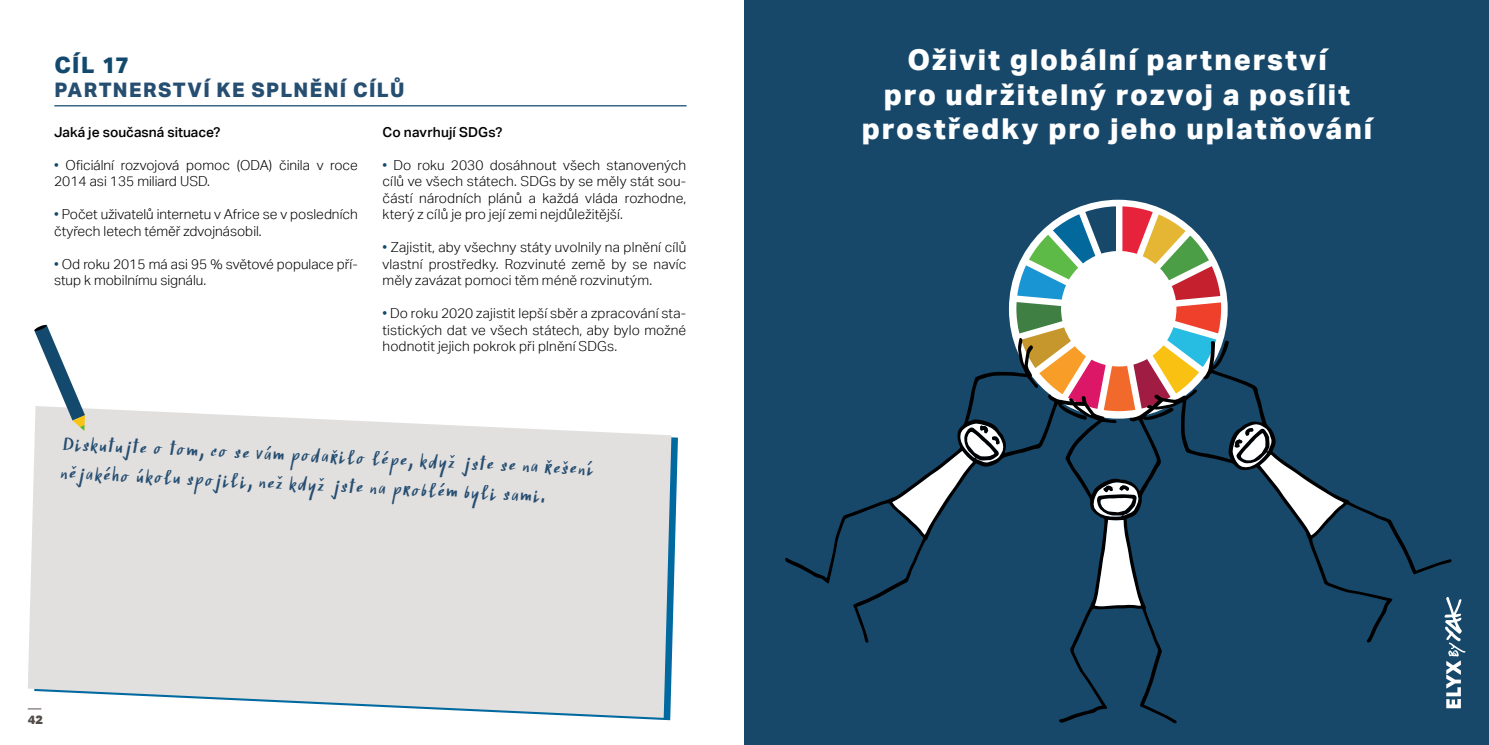
<style>
.page{position:relative;width:1489px;height:745px;background:#fff}
.page>*{position:absolute;margin:0;border:0;box-sizing:border-box;transform-origin:0 0}
.t1{font:800 28.75px/34.5px "Aktiv Grotesk";letter-spacing:.065em;color:#fff;text-align:center}
.t2{font:800 22.5px "Aktiv Grotesk";color:#12496d}
.t3{font:20px/29.1px "Finlek";color:#264e71}
.t4{font:800 20px "Aktiv Grotesk";letter-spacing:.07em;color:#264e71}
.t5{font:300 13.75px/16.5px "Aktiv Grotesk";color:#000}
.t6{font:500 13.75px "Aktiv Grotesk";color:#000}
.t7{font:700 12.5px "URW Grotesk TOT";color:#524b48}
.s1{color:#12496d}
</style>
<div class="page">
<hr style="left:54px;top:105px;width:632px;height:1px;background:#12496d">
<div style="left:744px;top:0;width:744px;height:744px;background:#17486a"></div>
<svg style="left:1008px;top:199px;width:219px;height:219px"></svg>
<svg style="left:1016px;top:206px;width:204px;height:516px"></svg>
<svg style="left:1146px;top:340px;width:305px;height:302px"></svg>
<svg style="left:1232px;top:422px;width:111px;height:113px"></svg>
<svg style="left:785px;top:337px;width:301px;height:305px"></svg>
<svg style="left:892px;top:423px;width:112px;height:111px"></svg>
<svg style="left:1444px;top:596px;width:21px;height:113px"></svg>
<svg style="left:28px;top:408px;width:643px;height:309px;background:#e1e1e0"></svg>
<svg style="left:34px;top:324px;width:51px;height:106px"></svg>
<h2 class="t2" style="left:54px;top:51px;width:76px">CÍL 17</h2>
<h3 class="t4" style="left:54px;top:77px;width:351px">PARTNERSTVÍ KE SPLNĚNÍ CÍLŮ</h3>
<p class="t6" style="left:54px;top:123px;width:168px">Jaká je současná situace?</p>
<p class="t5" style="left:54px;top:156px;width:305px"><span class="s1">•</span> Oficiální rozvojová pomoc (ODA) činila v roce<br>2014 asi 135 miliard USD.</p>
<p class="t5" style="left:54px;top:206px;width:305px"><span class="s1">•</span> Počet uživatelů internetu v Africe se v posledních čtyřech letech téměř zdvojnásobil.</p>
<p class="t5" style="left:54px;top:255px;width:305px"><span class="s1">•</span> Od roku 2015 má asi 95 % světové populace pří&shy;stup k mobilnímu signálu.</p>
<p class="t6" style="left:382px;top:123px;width:121px">Co navrhují SDGs?</p>
<p class="t5" style="left:382px;top:156px;width:305px;text-align:justify"><span class="s1">•</span> Do roku 2030 dosáhnout všech stanovených cílů ve všech státech. SDGs by se měly stát sou&shy;částí národních plánů a každá vláda rozhodne, který z cílů je pro její zemi nejdůležitější.</p>
<p class="t5" style="left:382px;top:239px;width:305px;text-align:justify"><span class="s1">•</span> Zajistit, aby všechny státy uvolnily na plnění cílů vlastní prostředky. Rozvinuté země by se navíc měly zavázat pomoci těm méně rozvinutým.</p>
<p class="t5" style="left:382px;top:305px;width:305px;text-align:justify"><span class="s1">•</span> Do roku 2020 zajistit lepší sběr a zpracování sta&shy;tistických dat ve všech státech, aby bylo možné hodnotit jejich pokrok při plnění SDGs.</p>
<h3 class="t3" style="left:63px;top:427px;width:534px;rotate:3deg">Diskutujte o tom, co se vám podařilo lépe, když jste se na řešení nějakého úkolu spojili, než když jste na problém byli sami.</h3>
<p class="t7" style="left:28px;top:711px;width:17px">42</p>
<h1 class="t1" style="left:861px;top:42px;width:512px">Oživit globální partnerství<br>pro udržitelný rozvoj a posílit prostředky pro jeho uplatňování</h1>
</div>
